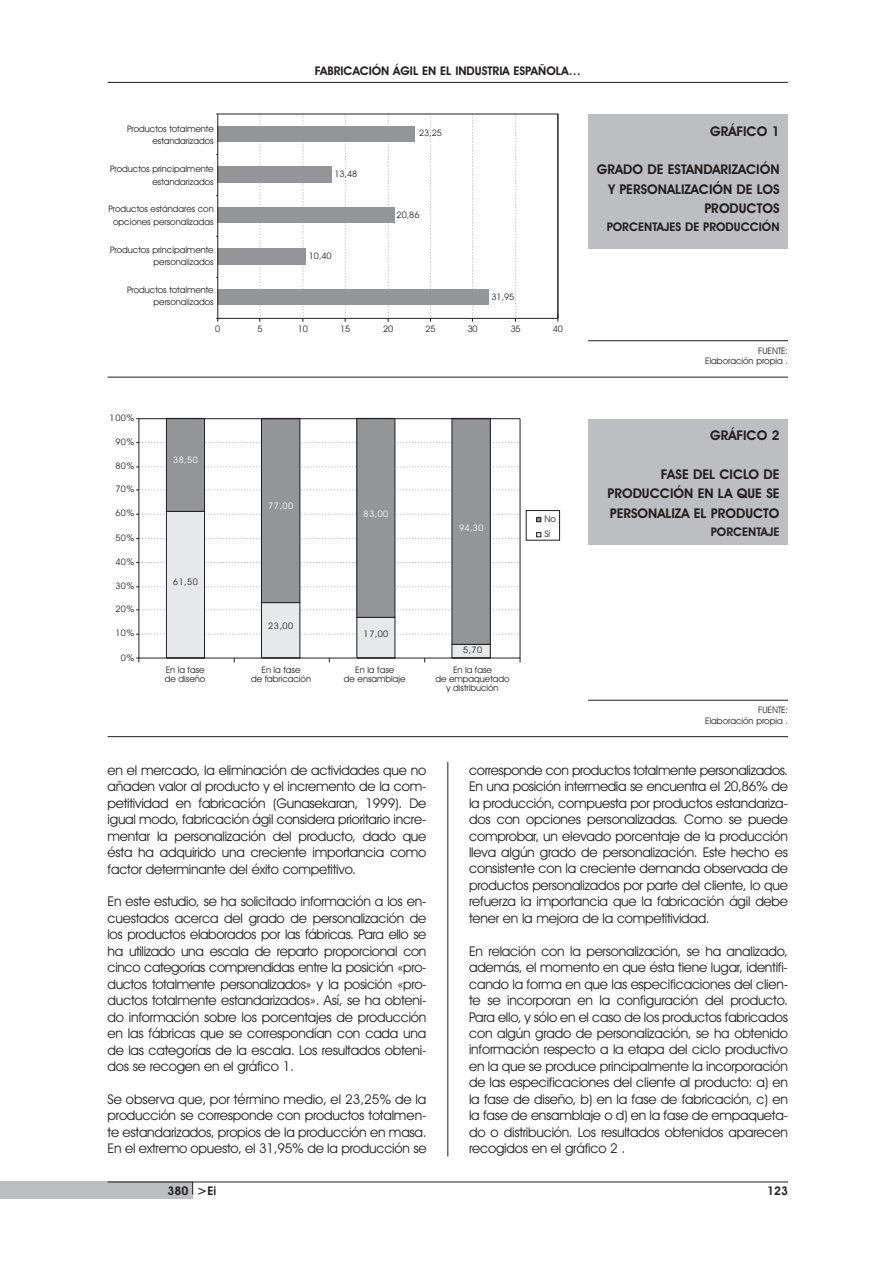
<style>
.page{position:relative;width:894px;height:1263px;background:#fff}
.page>*{position:absolute;margin:0;border:0;box-sizing:border-box;transform-origin:0 0}
.t1{font:13.5px/16.5px "Avant Garde IT Cby BT";letter-spacing:-.015em;color:#231f20;text-align:justify}
.t2{font:600 13.5px/19.4px "Avant Garde IT Cby BT";color:#231f20;text-align:right}
.t3{font:600 12px "Avant Garde IT Cby BT";color:#231f20}
.t4{font:9px/9px "Avant Garde IT Cby BT";color:#231f20;text-align:right}
.t5{font:9px "Avant Garde IT Cby BT";letter-spacing:.07em;color:#fff}
.s1{font-size:12.75px}
</style>
<div class="page">
<hr style="left:108px;top:82px;width:680px;height:1px;background:#231f20">
<hr style="left:447px;top:762px;width:1px;height:394px;background:#231f20">
<div style="left:1px;top:1182px;width:192px;height:17px;background:#bdbec1"></div>
<hr style="left:108px;top:1181px;width:680px;height:1px;background:#231f20">
<svg style="left:192px;top:1182px;width:1px;height:12px"></svg>
<div style="left:0;top:1182px;width:10px;height:17px;background:#bdbec1"></div>
<svg style="left:217px;top:113px;width:341px;height:209px"></svg>
<hr style="left:218px;top:318px;width:340px;height:1px;background:#231f20">
<div style="left:217px;top:289px;width:272px;height:16px;background:#939598"></div>
<div style="left:217px;top:248px;width:89px;height:16px;background:#939598"></div>
<div style="left:217px;top:207px;width:177px;height:16px;background:#939598"></div>
<div style="left:217px;top:166px;width:115px;height:17px;background:#939598"></div>
<div style="left:217px;top:126px;width:198px;height:16px;background:#939598"></div>
<svg style="left:259px;top:114px;width:2px;height:208px"></svg>
<svg style="left:302px;top:114px;width:2px;height:208px"></svg>
<svg style="left:345px;top:114px;width:1px;height:208px"></svg>
<svg style="left:388px;top:114px;width:1px;height:208px"></svg>
<svg style="left:430px;top:114px;width:1px;height:208px"></svg>
<svg style="left:472px;top:114px;width:1px;height:208px"></svg>
<svg style="left:515px;top:114px;width:1px;height:208px"></svg>
<hr style="left:217px;top:114px;width:1px;height:207px;background:#231f20">
<div style="left:588px;top:114px;width:200px;height:134px;background:#bdbec1"></div>
<hr style="left:588px;top:340px;width:200px;height:1px;background:#231f20">
<hr style="left:108px;top:377px;width:680px;height:1px;background:#231f20">
<div style="left:166px;top:511px;width:38px;height:146px;background:#e7e8e9"></div>
<div style="left:166px;top:511px;width:39px;height:147px;border:1px solid #231f20"></div>
<hr style="left:167px;top:658px;width:38px;height:1px;background:#231f20">
<div style="left:261px;top:602px;width:39px;height:55px;background:#e7e8e9"></div>
<div style="left:261px;top:602px;width:39px;height:56px;border:1px solid #231f20"></div>
<hr style="left:262px;top:658px;width:38px;height:1px;background:#231f20">
<div style="left:357px;top:617px;width:38px;height:40px;background:#e7e8e9"></div>
<div style="left:357px;top:617px;width:38px;height:41px;border:1px solid #231f20"></div>
<hr style="left:357px;top:658px;width:38px;height:1px;background:#231f20">
<div style="left:452px;top:644px;width:38px;height:13px;background:#e7e8e9"></div>
<div style="left:452px;top:644px;width:38px;height:14px;border:1px solid #231f20"></div>
<hr style="left:452px;top:658px;width:39px;height:1px;background:#231f20">
<div style="left:166px;top:418px;width:38px;height:93px;background:#939598"></div>
<div style="left:166px;top:418px;width:39px;height:93px;border:1px solid #231f20"></div>
<div style="left:261px;top:418px;width:39px;height:184px;background:#939598"></div>
<div style="left:261px;top:418px;width:39px;height:185px;border:1px solid #231f20"></div>
<div style="left:357px;top:418px;width:38px;height:199px;background:#939598"></div>
<div style="left:357px;top:418px;width:38px;height:199px;border:1px solid #231f20"></div>
<div style="left:452px;top:418px;width:38px;height:226px;background:#939598"></div>
<svg style="left:136px;top:634px;width:384px;height:1px"></svg>
<svg style="left:136px;top:609px;width:384px;height:1px"></svg>
<svg style="left:136px;top:586px;width:384px;height:1px"></svg>
<svg style="left:136px;top:562px;width:384px;height:1px"></svg>
<svg style="left:136px;top:538px;width:384px;height:1px"></svg>
<svg style="left:136px;top:514px;width:384px;height:1px"></svg>
<svg style="left:136px;top:489px;width:384px;height:1px"></svg>
<svg style="left:136px;top:466px;width:384px;height:1px"></svg>
<svg style="left:136px;top:442px;width:384px;height:1px"></svg>
<div style="left:526px;top:510px;width:34px;height:30px;border:1px solid #231f20"></div>
<svg style="left:536px;top:517px;width:5px;height:5px"></svg>
<svg style="left:536px;top:532px;width:5px;height:5px"></svg>
<hr style="left:139px;top:418px;width:381px;height:1px;background:#231f20">
<div style="left:588px;top:419px;width:200px;height:125px;background:#bdbec1"></div>
<hr style="left:588px;top:700px;width:200px;height:1px;background:#231f20">
<hr style="left:108px;top:736px;width:680px;height:1px;background:#231f20">
<p class="t3" style="left:315px;top:66px;width:267px">FABRICACIÓN ÁGIL EN EL INDUSTRIA ESPAÑOLA…</p>
<p class="t4" style="left:127px;top:123px;width:88px;line-height:12.3px">Productos totalmente estandarizados</p>
<p class="t4" style="left:419px;top:129px;width:24px">23,25</p>
<p class="t4" style="left:334px;top:170px;width:24px">13,48</p>
<p class="t4" style="left:396px;top:211px;width:24px">20,86</p>
<p class="t4" style="left:309px;top:252px;width:24px">10,40</p>
<p class="t4" style="left:110px;top:164px;width:105px;line-height:12.3px">Productos principalmente estandarizados</p>
<p class="t4" style="left:108px;top:204px;width:107px;line-height:12.3px;text-align:center">Productos estándares con opciones personalizadas</p>
<p class="t4" style="left:110px;top:244px;width:105px;line-height:12.3px">Productos principalmente personalizados</p>
<p class="t4" style="left:127px;top:284px;width:88px;line-height:12.6px">Productos totalmente personalizados</p>
<p class="t4" style="left:491px;top:293px;width:24px">31,95</p>
<p class="t4" style="left:215px;top:325px;width:7px">0</p>
<p class="t4" style="left:257px;top:325px;width:7px">5</p>
<p class="t4" style="left:298px;top:325px;width:12px">10</p>
<p class="t4" style="left:340px;top:325px;width:12px">15</p>
<p class="t4" style="left:383px;top:325px;width:12px">20</p>
<p class="t4" style="left:425px;top:325px;width:12px">25</p>
<p class="t4" style="left:468px;top:325px;width:11px">30</p>
<p class="t4" style="left:511px;top:325px;width:11px">35</p>
<p class="t4" style="left:553px;top:325px;width:12px">40</p>
<p class="t2" style="left:710px;top:122px;width:71px">GRÁFICO 1</p>
<p class="t2" style="left:597px;top:161px;width:184px">GRADO DE ESTANDARIZACIÓN<br>Y PERSONALIZACIÓN DE LOS<br>PRODUCTOS</p>
<p class="t3" style="left:607px;top:222px;width:174px">PORCENTAJES DE PRODUCCIÓN</p>
<p class="t4" style="left:705px;top:346px;width:84px;line-height:10.5px">FUENTE:<br>Elaboración propia .</p>
<p class="t4" style="left:110px;top:414px;width:26px">100%</p>
<p class="t4" style="left:115px;top:438px;width:20px">90%</p>
<p class="t4" style="left:115px;top:462px;width:20px">80%</p>
<p class="t4" style="left:115px;top:485px;width:20px">70%</p>
<p class="t4" style="left:115px;top:509px;width:20px">60%</p>
<p class="t4" style="left:115px;top:534px;width:20px">50%</p>
<p class="t4" style="left:115px;top:558px;width:20px">40%</p>
<p class="t4" style="left:115px;top:582px;width:20px">30%</p>
<p class="t4" style="left:115px;top:605px;width:20px">20%</p>
<p class="t4" style="left:115px;top:629px;width:20px">10%</p>
<p class="t4" style="left:121px;top:654px;width:15px">0%</p>
<p class="t5" style="left:173px;top:457px;width:26px">38,50</p>
<p class="t4" style="left:173px;top:578px;width:26px">61,50</p>
<p class="t5" style="left:268px;top:503px;width:26px">77,00</p>
<p class="t4" style="left:268px;top:622px;width:26px">23,00</p>
<p class="t5" style="left:364px;top:511px;width:26px">83,00</p>
<p class="t4" style="left:364px;top:630px;width:26px">17,00</p>
<p class="t5" style="left:459px;top:524px;width:26px">94,30</p>
<p class="t4" style="left:463px;top:646px;width:21px">5,70</p>
<p class="t4" style="left:165px;top:666px;width:42px;text-align:left">En la fase de diseño</p>
<p class="t4" style="left:251px;top:666px;width:62px;text-align:center">En la fase<br>de fabricación</p>
<p class="t4" style="left:344px;top:666px;width:63px;text-align:center">En la fase<br>de ensamblaje</p>
<p class="t4" style="left:435px;top:666px;width:76px;text-align:center">En la fase<br>de empaquetado y distribución</p>
<p class="t4" style="left:544px;top:512px;width:13px;line-height:15.1px;text-align:left">No<br>Sí</p>
<p class="t2" style="left:710px;top:427px;width:71px">GRÁFICO 2</p>
<p class="t2" style="left:607px;top:466px;width:174px;text-align:justify;text-indent:53px">FASE DEL CICLO DE PRODUCCIÓN EN LA QUE SE PERSONALIZA EL PRODUCTO</p>
<p class="t3" style="left:711px;top:527px;width:70px">PORCENTAJE</p>
<p class="t4" style="left:705px;top:705px;width:84px;line-height:10.5px">FUENTE:<br>Elaboración propia .</p>
<p class="t1" style="left:108px;top:763px;width:320px">en el mercado, la eliminación de actividades que no añaden valor al producto y el incremento de la com&shy;petitividad en fabricación (Gunasekaran, 1999). De igual modo, fabricación ágil considera prioritario incre&shy;mentar la personalización del producto, dado que ésta ha adquirido una creciente importancia como factor determinante del éxito competitivo.</p>
<p class="t1" style="left:108px;top:894px;width:320px">En este estudio, se ha solicitado información a los en&shy;cuestados acerca del grado de personalización de los productos elaborados por las fábricas. Para ello se ha utilizado una escala de reparto proporcional con cinco categorías comprendidas entre la posición «pro&shy;ductos totalmente personalizados» y la posición «pro&shy;ductos totalmente estandarizados». Así, se ha obteni&shy;do información sobre los porcentajes de producción en las fábricas que se correspondían con cada una de las categorías de la escala. Los resultados obteni&shy;dos se recogen en el gráfico 1.</p>
<p class="t1" style="left:108px;top:1092px;width:320px">Se observa que, por término medio, el 23,25% de la producción se corresponde con productos totalmen&shy;te estandarizados, propios de la producción en masa.<br>En el extremo opuesto, el 31,95% de la producción se</p>
<p class="t1" style="left:469px;top:763px;width:320px">corresponde con productos totalmente personalizados.<br>En una posición intermedia se encuentra el 20,86% de la producción, compuesta por productos estandariza&shy;dos con opciones personalizadas. Como se puede comprobar, un elevado porcentaje de la producción lleva algún grado de personalización. Este hecho es consistente con la creciente demanda observada de productos personalizados por parte del cliente, lo que refuerza la importancia que la fabricación ágil debe tener en la mejora de la competitividad.</p>
<p class="t1" style="left:469px;top:944px;width:320px">En relación con la personalización, se ha analizado, además, el momento en que ésta tiene lugar, identifi&shy;cando la forma en que las especificaciones del clien&shy;te se incorporan en la configuración del producto.<br>Para ello, y sólo en el caso de los productos fabricados con algún grado de personalización, se ha obtenido información respecto a la etapa del ciclo productivo en la que se produce principalmente la incorporación de las especificaciones del cliente al producto: a) en la fase de diseño, b) en la fase de fabricación, c) en la fase de ensamblaje o d) en la fase de empaqueta&shy;do o distribución. Los resultados obtenidos aparecen recogidos en el gráfico 2 .</p>
<p class="t3" style="left:167px;top:1186px;width:50px">380 <span class="s1">&gt;</span>Ei</p>
<p class="t3" style="left:767px;top:1186px;width:22px">123</p>
</div>
